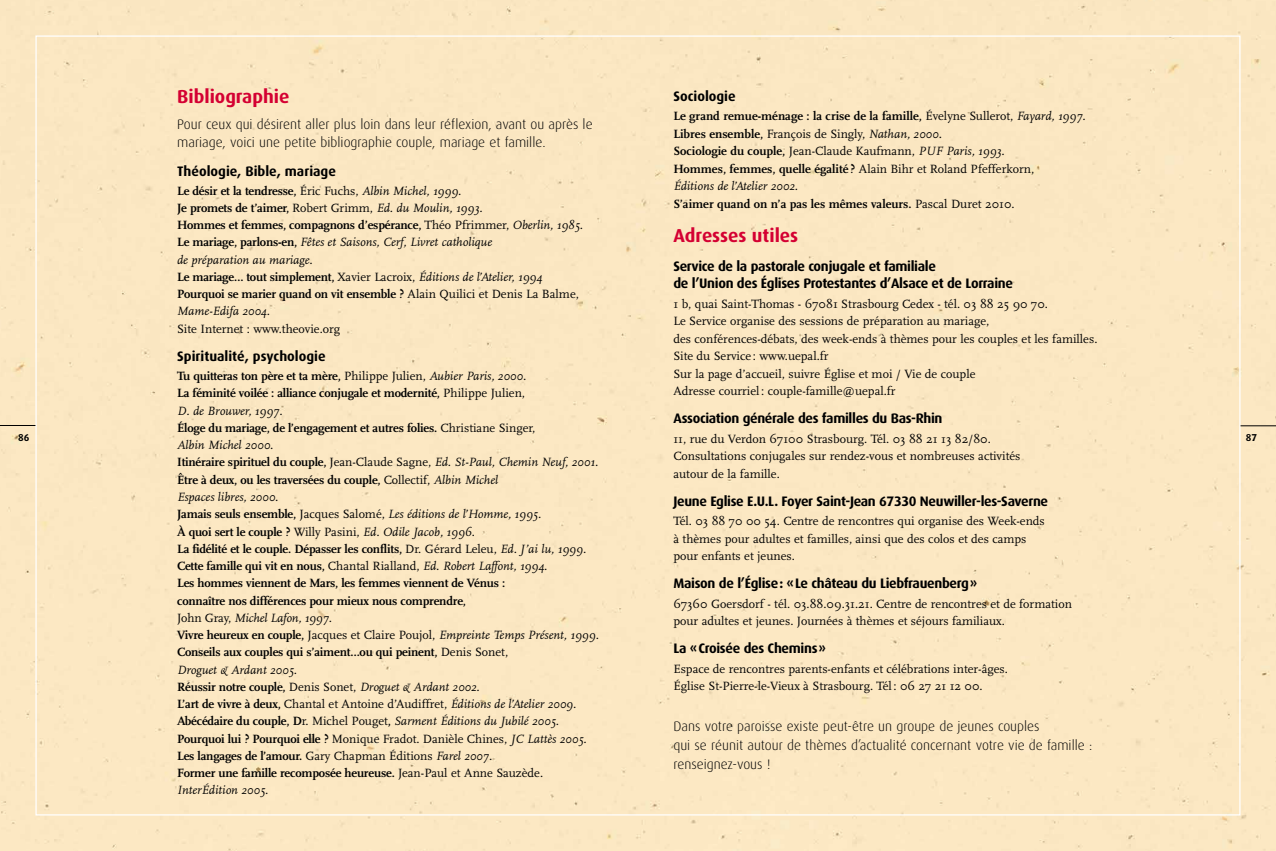
<style>
.page{position:relative;width:1276px;height:851px;background:#fff}
.page>*{position:absolute;margin:0;border:0;box-sizing:border-box;transform-origin:0 0}
.t1{font:700 18.75px "Dax";color:#d40032}
.t2{font:300 13.75px/18.6px "Dax";color:#000}
.t3{font:700 13.75px/17.5px "Dax";letter-spacing:-.025em;color:#000}
.t4{font:700 13.75px "Dax";color:#000}
.t5{font:700 12.5px/17.2px "Scala";letter-spacing:-.015em;color:#000}
.t6{font:12.5px/17.5px "Scala";color:#000}
.t7{font:700 10px "Dax";color:#000}
.s1{font-weight:400}
.s2{font-weight:400;font-style:italic}
</style>
<div class="page">
<div style="left:0;top:0;width:1276px;height:850px;background:#fce8c3"></div>
<hr style="left:1240px;top:425px;width:36px;height:1px;background:#000">
<hr style="left:0;top:425px;width:35px;height:1px;background:#000">
<p class="t7" style="left:18px;top:431px;width:13px">86</p>
<h1 class="t1" style="left:177px;top:86px;width:114px">Bibliographie</h1>
<p class="t2" style="left:177px;top:115px;width:417px">Pour ceux qui désirent aller plus loin dans leur réflexion, avant ou après le mariage, voici une petite bibliographie couple, mariage et famille.</p>
<p class="t4" style="left:177px;top:163px;width:160px">Théologie, Bible, mariage</p>
<p class="t5" style="left:177px;top:182px;width:407px">Le désir et la tendresse, <span class="s1">Éric Fuchs,</span> <span class="s2">Albin Michel, 1999.<br></span>Je promets de t’aimer, <span class="s1">Robert Grimm,</span> <span class="s2">Ed. du Moulin, 1993.<br></span>Hommes et femmes, compagnons d’espérance, <span class="s1">Théo Pfrimmer,</span> <span class="s2">Oberlin, 1985.<br></span>Le mariage, parlons-en, <span class="s2">Fêtes et Saisons, Cerf, Livret catholique<br>de préparation au mariage.<br></span>Le mariage… tout simplement, <span class="s1">Xavier Lacroix,</span> <span class="s2">Éditions de l’Atelier, 1994<br></span>Pourquoi se marier quand on vit ensemble ? <span class="s1">Alain Quilici et Denis La Balme, </span><span class="s2">Mame-Edifa 2004.</span></p>
<p class="t6" style="left:177px;top:320px;width:164px">Site Internet : www.theovie.org</p>
<p class="t4" style="left:177px;top:348px;width:150px">Spiritualité, psychologie</p>
<p class="t5" style="left:177px;top:367px;width:423px">Tu quitteras ton père et ta mère, <span class="s1">Philippe Julien,</span> <span class="s2">Aubier Paris, 2000.<br></span>La féminité voilée : alliance conjugale et modernité, <span class="s1">Philippe Julien,<br></span><span class="s2">D. de Brouwer, 1997.<br></span>Éloge du mariage, de l’engagement et autres folies. <span class="s1">Christiane Singer,<br></span><span class="s2">Albin Michel 2000.<br></span>Itinéraire spirituel du couple, <span class="s1">Jean-Claude Sagne,</span> <span class="s2">Ed. St-Paul, Chemin Neuf, 2001.<br></span>Être à deux, ou les traversées du couple, <span class="s1">Collectif,</span> <span class="s2">Albin Michel<br>Espaces libres, 2000.<br></span>Jamais seuls ensemble, <span class="s1">Jacques Salomé,</span> <span class="s2">Les éditions de l’Homme, 1995.<br></span>À quoi sert le couple ? <span class="s1">Willy Pasini,</span> <span class="s2">Ed. Odile Jacob, 1996</span><span class="s1">.<br></span>La fidélité et le couple. Dépasser les conflits, <span class="s1">Dr. Gérard Leleu,</span> <span class="s2">Ed. J’ai lu, 1999.<br></span>Cette famille qui vit en nous, <span class="s1">Chantal Rialland,</span> <span class="s2">Ed. Robert Laffont, 1994.<br></span>Les hommes viennent de Mars, les femmes viennent de Vénus :<br>connaître nos différences pour mieux nous comprendre,<br><span class="s1">John Gray,</span> <span class="s2">Michel Lafon, 1997.<br></span>Vivre heureux en couple, <span class="s1">Jacques et Claire Poujol,</span> <span class="s2">Empreinte Temps Présent, 1999.<br></span>Conseils aux couples qui s’aiment…ou qui peinent, <span class="s1">Denis Sonet,<br></span><span class="s2">Droguet &amp; Ardant 2005.<br></span>Réussir notre couple, <span class="s1">Denis Sonet,</span> <span class="s2">Droguet &amp; Ardant 2002.<br></span>L’art de vivre à deux, <span class="s1">Chantal et Antoine d’Audiffret,</span> <span class="s2">Éditions de l’Atelier 2009.<br></span>Abécédaire du couple, D<span class="s1">r. Michel Pouget</span>, <span class="s2">Sarment Éditions du Jubilé 2005.<br></span>Pourquoi lui ? Pourquoi elle ? <span class="s1">Monique Fradot. Danièle Chines,</span> <span class="s2">JC Lattès 2005.<br></span>Les langages de l’amour. <span class="s1">Gary Chapman Éditions</span> <span class="s2">Farel 2007.<br></span>Former une famille recomposée heureuse. <span class="s1">Jean-Paul et Anne Sauzède.<br></span><span class="s2">InterÉdition 2005.</span></p>
<p class="t4" style="left:673px;top:89px;width:64px">Sociologie</p>
<p class="t5" style="left:673px;top:108px;width:414px">Le grand remue-ménage : la crise de la famille, <span class="s1">Évelyne Sullerot,</span> <span class="s2">Fayard, 1997.<br></span>Libres ensemble, <span class="s1">François de Singly,</span> <span class="s2">Nathan, 2000.<br></span>Sociologie du couple, <span class="s1">Jean-Claude Kaufmann,</span> <span class="s2">PUF Paris, 1993.<br></span>Hommes, femmes, quelle égalité? <span class="s1">Alain Bihr et Roland Pfefferkorn,<br></span><span class="s2">Éditions de l’Atelier 2002.<br></span>S’aimer quand on n’a pas les mêmes valeurs. <span class="s1">Pascal Duret 2010.</span></p>
<h1 class="t1" style="left:673px;top:225px;width:126px">Adresses utiles</h1>
<p class="t3" style="left:673px;top:257px;width:341px">Service de la pastorale conjugale et familiale<br>de l’Union des Églises Protestantes d’Alsace et de Lorraine</p>
<p class="t6" style="left:673px;top:295px;width:425px">1 b, quai Saint-Thomas - 67081 Strasbourg Cedex - tél. 03 88 25 90 70.<br>Le Service organise des sessions de préparation au mariage,<br>des conférences-débats, des week-ends à thèmes pour les couples et les familles.<br>Site du Service: www.uepal.fr<br>Sur la page d’accueil, suivre Église et moi / Vie de couple<br>Adresse courriel: couple-famille@uepal.fr</p>
<p class="t3" style="left:673px;top:410px;width:270px">Association générale des familles du Bas-Rhin</p>
<p class="t6" style="left:673px;top:430px;width:348px">11, rue du Verdon 67100 Strasbourg. Tél. 03 88 21 13 82/80.<br>Consultations conjugales sur rendez-vous et nombreuses activités autour de la famille.</p>
<p class="t3" style="left:673px;top:492px;width:376px">Jeune Eglise E.U.L. Foyer Saint-Jean 67330 Neuwiller-les-Saverne</p>
<p class="t6" style="left:673px;top:512px;width:373px">Tél. 03 88 70 00 54. Centre de rencontres qui organise des Week-ends à thèmes pour adultes et familles, ainsi que des colos et des camps pour enfants et jeunes.</p>
<p class="t3" style="left:673px;top:574px;width:305px">Maison de l’Église: «Le château du Liebfrauenberg»</p>
<p class="t6" style="left:673px;top:595px;width:400px">67360 Goersdorf - tél. 03.88.09.31.21. Centre de rencontres et de formation pour adultes et jeunes. Journées à thèmes et séjours familiaux.</p>
<p class="t3" style="left:673px;top:639px;width:154px">La «Croisée des Chemins»</p>
<p class="t6" style="left:673px;top:659px;width:336px">Espace de rencontres parents-enfants et célébrations inter-âges.<br>Église St-Pierre-le-Vieux à Strasbourg. Tél: 06 27 21 12 00.</p>
<p class="t2" style="left:673px;top:717px;width:420px">Dans votre paroisse existe peut-être un groupe de jeunes couples<br>qui se réunit autour de thèmes d’actualité concernant votre vie de famille : renseignez-vous !</p>
<p class="t7" style="left:1245px;top:431px;width:13px">87</p>
</div>
